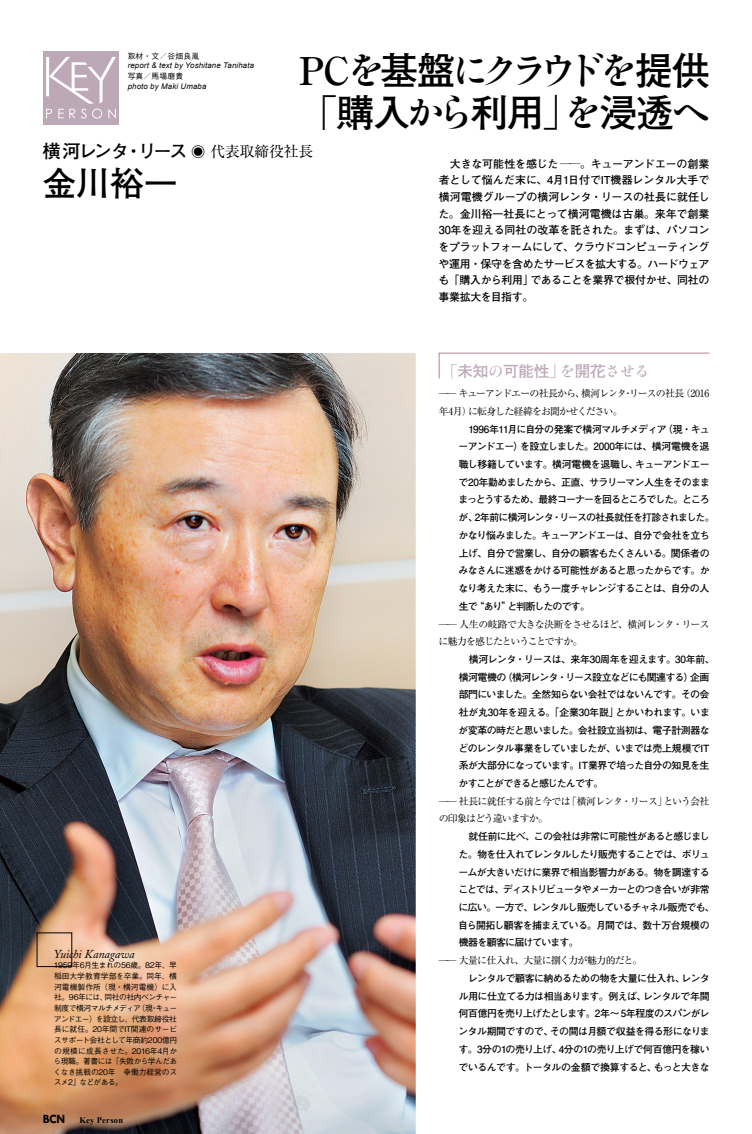
<style>
.page{position:relative;width:752px;height:1134px;background:#fff}
.page>*{position:absolute;margin:0;border:0;box-sizing:border-box;transform-origin:0 0}
.t1{font:38.3px/41.8px "Ryumin Std Bold KO";letter-spacing:-.225em;color:#000}
.t2{font:700 34px "Futo Go B101 Pro";color:#000}
.t3{font:700 18.4px "Futo Go B101 Pro";letter-spacing:-.125em;color:#000}
.t4{font:15.6px "Ryumin Std Medium KO";color:#bda8b8}
.t5{font:italic 12px "Adobe Caslon Pro";letter-spacing:-.01em;color:#000}
.t6{font:700 11px/16.7px "Futo Go B101 Pr 6";letter-spacing:-.05em;color:#000;text-align:justify}
.t7{font:700 9.9px/17.7px "Futo Go B101 Pro";letter-spacing:-.065em;color:#000}
.t8{font:9.9px/17.7px "Ryumin Pr 6";letter-spacing:-.085em;color:#000}
.t9{font:700 8.5px "Times New Roman";letter-spacing:.025em;color:#000}
.t10{font:500 7.8px/10.6px "Gothic BBB Pro";letter-spacing:-.05em;color:#000;text-align:justify}
.t11{font:italic 7.8px "Arial";letter-spacing:.02em;color:#000}
.t12{font:500 7.8px "Gothic BBB Pr 6";letter-spacing:.02em;color:#000}
.s1{font-family:"Futo Go B101 Pro";font-weight:700}
.s2{font-family:"Ryumin Pro";font-weight:400;font-size:14.2px}
.s3{font-family:"Ryumin Pro";font-weight:400;font-size:14.9px}
.s4{font-family:"Tw Cen";font-size:12.8px}
</style>
<div class="page">
<img style="left:0;top:353px;width:415px;height:781px">
<div style="left:43px;top:52px;width:75px;height:73px;background:#bda8b8"></div>
<svg style="left:46px;top:57px;width:70px;height:62px"></svg>
<img style="left:49px;top:956px;width:133px;height:136px">
<svg style="left:438px;top:353px;width:271px;height:26px"></svg>
<p class="t12" style="left:128px;top:49px;width:73px">取材・文／谷畑良胤</p>
<p class="t11" style="left:128px;top:61px;width:128px">report &amp; text by Yoshitane Tanihata</p>
<h1 class="t1" style="left:299px;top:47px;width:413px">PCを<span class="s1">基盤</span>にクラウドを<span class="s1">提供</span>「<span class="s1">購入</span>から<span class="s1">利用</span>」を<span class="s1">浸透</span>へ</h1>
<p class="t12" style="left:128px;top:70px;width:57px">写真／馬場磨貴</p>
<p class="t11" style="left:128px;top:81px;width:80px">photo by Maki Umaba</p>
<h3 class="t3" style="left:42px;top:137px;width:272px">横河レンタ・リース <span class="s2">◉</span> <span class="s3">代表取締役社長</span></h3>
<h2 class="t2" style="left:42px;top:155px;width:137px">金川裕一</h2>
<p class="t5" style="left:54px;top:946px;width:82px">Yuichi Kanagawa</p>
<p class="t10" style="left:54px;top:959px;width:125px">1959年6月生まれの56歳。82年、早稲田大学教育学部を卒業。同年、横河電機製作所（現・横河電機）に入社。96年には、同社の社内ベンチャー制度で横河マルチメディア（現・キューアンドエー）を設立し、代表取締役社長に就任。20年間でIT関連のサービスサポート会社として年商約200億円の規模に成長させた。2016年4月から現職。著書には「失敗から学んだあくなき挑戦の20年　幸働力経営のススメ2」などがある。</p>
<p class="t9" style="left:43px;top:1114px;width:82px"><span class="s4">BCN</span> Key Person</p>
<p class="t6" style="left:438px;top:155px;width:272px">　大きな可能性を感じた ──。キューアンドエーの創業者として悩んだ末に、4月1日付でIT機器レンタル大手で横河電機グループの横河レンタ・リースの社長に就任した。金川裕一社長にとって横河電機は古巣。来年で創業30年を迎える同社の改革を託された。まずは、パソコンをプラットフォームにして、クラウドコンピューティングや運用・保守を含めたサービスを拡大する。ハードウェアも「購入から利用」であることを業界で根付かせ、同社の事業拡大を目指す。</p>
<h3 class="t4" style="left:442px;top:360px;width:209px">「<span class="s1">未知</span>の<span class="s1">可能性</span>」を<span class="s1">開花</span>させる</h3>
<p class="t8" style="left:438px;top:384px;width:272px">── キューアンドエーの社長から、横河レンタ・リースの社長（2016年4月）に転身した経緯をお聞かせください。</p>
<p class="t7" style="left:458px;top:419px;width:258px">　1996年11月に自分の発案で横河マルチメディア（現・キューアンドエー）を設立しました。2000年には、横河電機を退職し移籍しています。横河電機を退職し、キューアンドエーで20年勤めましたから、正直、サラリーマン人生をそのまままっとうするため、最終コーナーを回るところでした。ところが、2年前に横河レンタ・リースの社長就任を打診されました。かなり悩みました。キューアンドエーは、自分で会社を立ち上げ、自分で営業し、自分の顧客もたくさんいる。関係者のみなさんに迷惑をかける可能性があると思ったからです。かなり考えた末に、もう一度チャレンジすることは、自分の人生で“あり”と判断したのです。</p>
<p class="t8" style="left:438px;top:614px;width:273px">── 人生の岐路で大きな決断をさせるほど、横河レンタ・リースに魅力を感じたということですか。</p>
<p class="t7" style="left:458px;top:649px;width:258px">　横河レンタ・リースは、来年30周年を迎えます。30年前、横河電機の（横河レンタ・リース設立などにも関連する）企画部門にいました。全然知らない会社ではないんです。その会社が丸30年を迎える。「企業30年説」とかいわれます。いまが変革の時だと思いました。会社設立当初は、電子計測器などのレンタル事業をしていましたが、いまでは売上規模でIT系が大部分になっています。IT業界で培った自分の知見を生かすことができると感じたんです。</p>
<p class="t8" style="left:438px;top:792px;width:272px">── 社長に就任する前と今では「横河レンタ・リース」という会社の印象はどう違いますか。</p>
<p class="t7" style="left:458px;top:826px;width:258px">　就任前に比べ、この会社は非常に可能性があると感じました。物を仕入れてレンタルしたり販売することでは、ボリュームが大きいだけに業界で相当影響力がある。物を調達することでは、ディストリビュータやメーカーとのつき合いが非常に広い。一方で、レンタルし販売しているチャネル販売でも、自ら開拓し顧客を捕まえている。月間では、数十万台規模の機器を顧客に届けています。</p>
<p class="t8" style="left:439px;top:951px;width:205px">── 大量に仕入れ、大量に捌く力が魅力的だと。</p>
<p class="t7" style="left:458px;top:968px;width:253px;text-align:justify">　レンタルで顧客に納めるための物を大量に仕入れ、レンタル用に仕立てる力は相当あります。例えば、レンタルで年間何百億円を売り上げたとします。2年～ 5年程度のスパンがレンタル期間ですので、その間は月額で収益を得る形になります。3分の1の売り上げ、4分の1の売り上げで何百億円を稼いでいるんです。トータルの金額で換算すると、もっと大きな</p>
</div>
